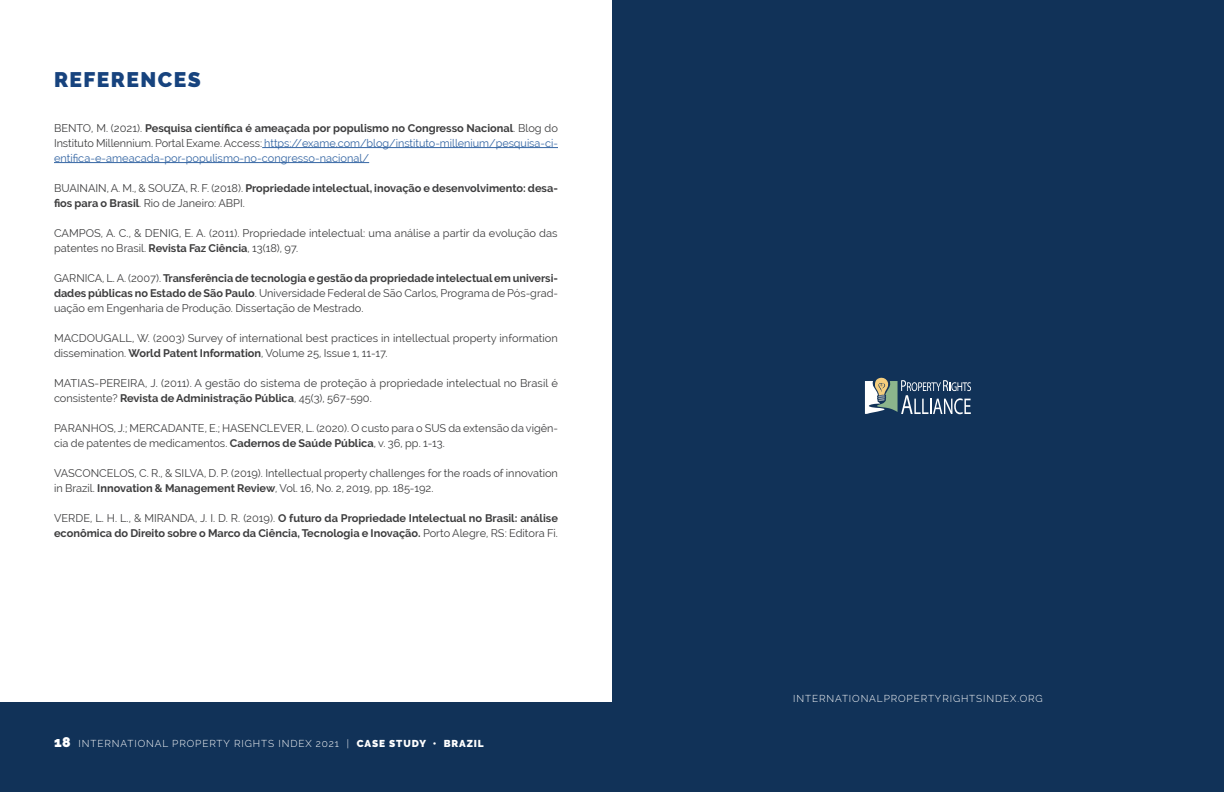
<style>
.page{position:relative;width:1224px;height:792px;background:#fff}
.page>*{position:absolute;margin:0;border:0;box-sizing:border-box;transform-origin:0 0}
.t1{font:900 21px "Raleway";letter-spacing:.07em;color:#17437e}
.t2{font:11px/15px "Raleway";color:#3e3e3f}
.t3{font:700 11px/15px "Raleway";color:#3e3e3f}
.t4{font:11px/15px "Raleway";color:#3667a4;text-align:justify}
.t5{font:300 10px "Raleway";letter-spacing:.09em;color:#fff}
.s1{color:#3e3e3f}
.s2{font-weight:700;color:#3e3e3f}
.s3{font-weight:400}
.s4{font-weight:700}
.s5{font-weight:900;font-size:14px}
.s6{font-weight:900}
</style>
<div class="page">
<div style="left:0;top:702px;width:1224px;height:90px;background:#113258"></div>
<hr style="left:262px;top:147px;width:296px;height:1px;background:#3667a4">
<hr style="left:54px;top:162px;width:315px;height:1px;background:#3667a4">
<div style="left:612px;top:0;width:612px;height:792px;background:#113258"></div>
<svg style="left:865px;top:377px;width:106px;height:37px"></svg>
<h1 class="t1" style="left:54px;top:67px;width:148px">REFERENCES</h1>
<p class="t4" style="left:54px;top:120px;width:506px"><span class="s1">BENTO, M. (2021).</span> <span class="s2">Pesquisa científica é ameaçada por populismo no Congresso Nacional</span><span class="s1">. Blog do Instituto Millennium. Portal Exame. Access:</span> https://exame.com/blog/instituto-millenium/pesquisa-ci&shy;entifica-e-ameacada-por-populismo-no-congresso-nacional/</p>
<p class="t3" style="left:54px;top:180px;width:505px"><span class="s3">BUAINAIN, A. M., &amp; SOUZA, R. F. (2018).</span> Propriedade intelectual, inovação e desenvolvimento: desa&shy;fios para o Brasil<span class="s3">. Rio de Janeiro: ABPI.</span></p>
<p class="t2" style="left:54px;top:225px;width:505px">CAMPOS, A. C., &amp; DENIG, E. A. (2011). Propriedade intelectual: uma análise a partir da evolução das patentes no Brasil. <span class="s4">Revista Faz Ciência</span>, 13(18), 97.</p>
<p class="t2" style="left:54px;top:270px;width:506px;text-align:justify">GARNICA, L. A. (2007). <span class="s4">Transferência de tecnologia e gestão da propriedade intelectual em universi&shy;dades públicas no Estado de São Paulo</span>. Universidade Federal de São Carlos, Programa de Pós-grad&shy;uação em Engenharia de Produção. Dissertação de Mestrado.</p>
<p class="t2" style="left:54px;top:330px;width:505px">MACDOUGALL, W. (2003) Survey of international best practices in intellectual property information dissemination. <span class="s4">World Patent Information</span>, Volume 25, Issue 1, 11-17.</p>
<p class="t2" style="left:54px;top:375px;width:505px">MATIAS-PEREIRA, J. (2011). A gestão do sistema de proteção à propriedade intelectual no Brasil é consistente? <span class="s4">Revista de Administração Pública</span>, 45(3), 567-590.</p>
<p class="t2" style="left:54px;top:420px;width:506px">PARANHOS, J.; MERCADANTE, E.; HASENCLEVER, L. (2020). O custo para o SUS da extensão da vigên&shy;cia de patentes de medicamentos. <span class="s4">Cadernos de Saúde Pública</span>, v. 36, pp. 1-13.</p>
<p class="t2" style="left:54px;top:465px;width:505px">VASCONCELOS, C. R., &amp; SILVA, D. P. (2019). Intellectual property challenges for the roads of innovation in Brazil. <span class="s4">Innovation &amp; Management Review</span>, Vol. 16, No. 2, 2019, pp. 185-192.</p>
<p class="t3" style="left:54px;top:510px;width:506px"><span class="s3">VERDE, L. H. L., &amp; MIRANDA, J. I. D. R. (2019).</span> O futuro da Propriedade Intelectual no Brasil: análise econômica do Direito sobre o Marco da Ciência, Tecnologia e Inovação. <span class="s3">Porto Alegre, RS: Editora Fi.</span></p>
<p class="t5" style="left:54px;top:737px;width:431px"><span class="s5">18</span> INTERNATIONAL PROPERTY RIGHTS INDEX 2021 | <span class="s6">CASE STUDY • BRAZIL</span></p>
<p class="t5" style="left:793px;top:692px;width:251px">INTERNATIONALPROPERTYRIGHTSINDEX.ORG</p>
</div>
